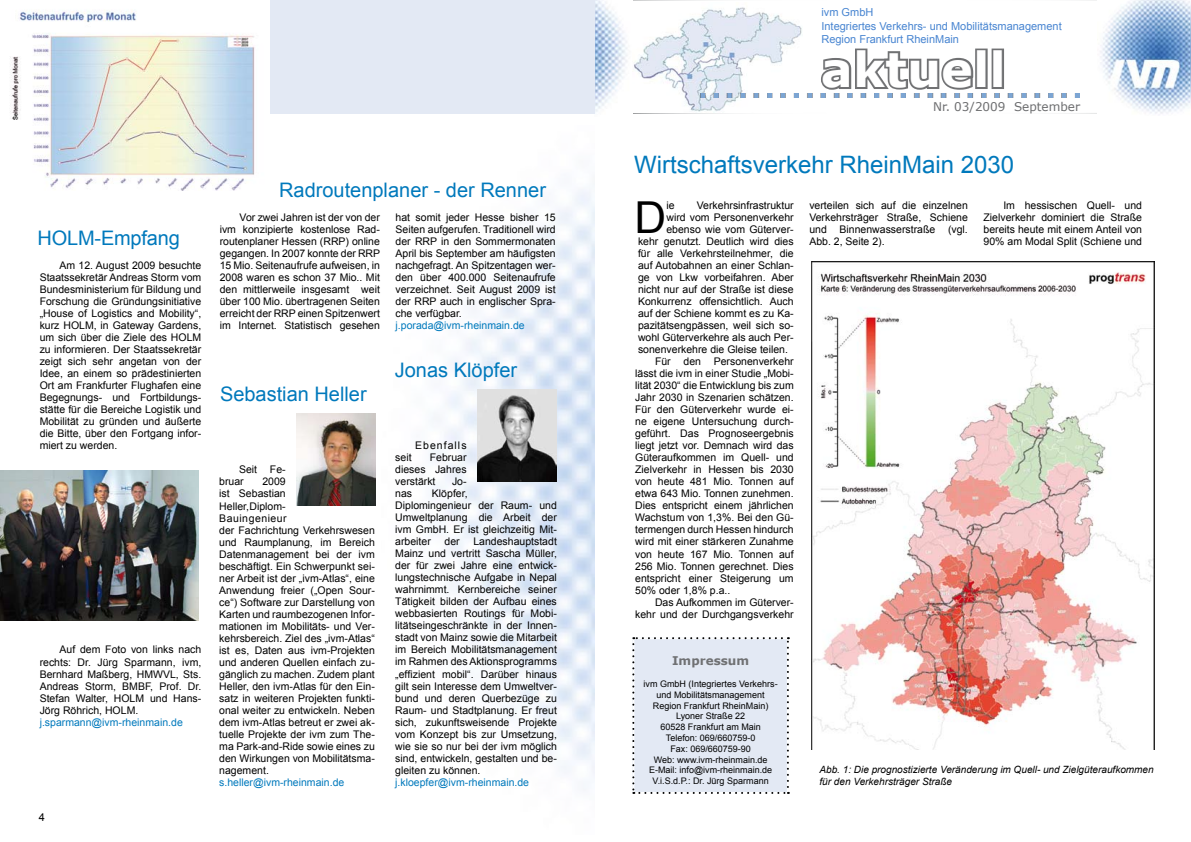
<style>
.page{position:relative;width:1191px;height:842px;background:#fff}
.page>*{position:absolute;margin:0;border:0;box-sizing:border-box;transform-origin:0 0}
.t1{font:700 48px "Verdana";color:#fff}
.t2{font:44px "Arial";color:#000}
.t3{font:24px "Arial";color:#0079bc}
.t4{font:20px "Arial";color:#0079bc}
.t5{font:12px "Verdana";color:#6d6e70}
.t6{font:700 12px "Verdana";color:#707173}
.t7{font:11px/13.2px "Arial";color:#4885d1}
.t8{font:11px "Arial";color:#000}
.t9{font:10.5px/12px "Arial";color:#000;text-align:justify}
.t10{font:10.5px "Arial";color:#0079bc}
.t11{font:10.5px "Arial";letter-spacing:.1em;color:#000}
.t12{font:italic 10px/12px "Arial";color:#000}
.t13{font:9px/10.8px "Arial";color:#000;text-align:center}
</style>
<div class="page">
<svg style="left:633px;top:0;width:464px;height:98px"></svg>
<img style="left:1100px;top:0;width:91px;height:114px">
<img style="left:595px;top:0;width:33px;height:112px">
<svg style="left:818px;top:47px;width:157px;height:46px"></svg>
<div style="left:975px;top:49px;width:12px;height:40px;border:4px solid #707173"></div>
<div style="left:991px;top:49px;width:13px;height:40px;border:4px solid #707173"></div>
<div style="left:632px;top:637px;width:157px;height:157px;background:#e3e9f4"></div>
<div style="left:0;top:0;width:595px;height:113px;background:#e3e9f4"></div>
<img style="left:633px;top:3px;width:169px;height:109px">
<img style="left:430px;top:183px;width:165px;height:607px">
<img style="left:700px;top:94px;width:379px;height:3px">
<img style="left:811px;top:261px;width:343px;height:488px">
<img style="left:0;top:471px;width:199px;height:150px">
<img style="left:477px;top:389px;width:79px;height:93px">
<img style="left:296px;top:413px;width:79px;height:93px">
<img style="left:0;top:0;width:269px;height:190px">
<h3 class="t4" style="left:38px;top:225px;width:144px">HOLM-Empfang</h3>
<p class="t9" style="left:40px;top:260px;width:163px;text-indent:20px">Am 12. August 2009 besuchte Staatssekretär Andreas Storm vom Bundesministerium für Bildung und Forschung die Gründungsinitiative „House of Logistics and Mobility“, kurz HOLM, in Gateway Gardens, um sich über die Ziele des HOLM zu informieren. Der Staatssekretär zeigt sich sehr angetan von der Idee, an einem so prädestinierten Ort am Frankfurter Flughafen eine Begegnungs- und Fortbildungs&shy;stätte für die Bereiche Logistik und Mobilität zu gründen und äußerte die Bitte, über den Fortgang infor&shy;miert zu werden.</p>
<p class="t9" style="left:40px;top:644px;width:163px;text-indent:20px">Auf dem Foto von links nach rechts: Dr. Jürg Sparmann, ivm, Bernhard Maßberg, HMWVL, Sts.<br>Andreas Storm, BMBF, Prof. Dr.<br>Stefan Walter, HOLM und Hans-Jörg Röhrich, HOLM.</p>
<p class="t10" style="left:40px;top:715px;width:145px">j.sparmann@ivm-rheinmain.de</p>
<p class="t8" style="left:39px;top:810px;width:8px">4</p>
<h3 class="t4" style="left:279px;top:177px;width:268px">Radroutenplaner - der Renner</h3>
<p class="t9" style="left:220px;top:212px;width:162px;text-indent:20px">Vor zwei Jahren ist der von der ivm konzipierte kostenlose Rad&shy;routenplaner Hessen (RRP) online gegangen. In 2007 konnte der RRP 15 Mio. Seitenaufrufe aufweisen, in 2008 waren es schon 37 Mio.. Mit den mittlerweile insgesamt weit über 100 Mio. übertragenen Seiten erreicht der RRP einen Spitzenwert im Internet. Statistisch gesehen</p>
<p class="t9" style="left:395px;top:212px;width:162px">hat somit jeder Hesse bisher 15<br>Seiten aufgerufen. Traditionell wird der RRP in den Sommermonaten April bis September am häufigsten nachgefragt. An Spitzentagen wer&shy;den über 400.000 Seitenaufrufe verzeichnet. Seit August 2009 ist der RRP auch in englischer Spra&shy;che verfügbar.</p>
<p class="t10" style="left:395px;top:319px;width:131px">j.porada@ivm-rheinmain.de</p>
<h3 class="t4" style="left:220px;top:381px;width:148px">Sebastian Heller</h3>
<p class="t9" style="left:219px;top:464px;width:68px;text-indent:20px">Seit Fe&shy;bruar</p>
<p class="t9" style="left:219px;top:476px;width:157px;text-align:left;text-indent:43px">2009<br>ist Sebastian<br>Heller, Diplom-<br>Bauingenieur<br>der Fachrichtung Verkehrswesen und Raumplanung, im Bereich<br>Datenmanagement bei der ivm beschäftigt. Ein Schwerpunkt sei&shy;ner Arbeit ist der „ivm-Atlas“, eine<br>Anwendung freier („Open Sour&shy;ce“) Software zur Darstellung von<br>Karten und raumbezogenen Infor&shy;mationen im Mobilitäts- und Ver&shy;kehrsbereich. Ziel des „ivm-Atlas“ ist es, Daten aus ivm-Projekten und anderen Quellen einfach zu&shy;gänglich zu machen. Zudem plant<br>Heller, den ivm-Atlas für den Ein&shy;satz in weiteren Projekten funkti&shy;onal weiter zu entwickeln. Neben dem ivm-Atlas betreut er zwei ak&shy;tuelle Projekte der ivm zum The&shy;ma Park-and-Ride sowie eines zu den Wirkungen von Mobilitätsma&shy;nagement.</p>
<p class="t10" style="left:219px;top:775px;width:127px">s.heller@ivm-rheinmain.de</p>
<h3 class="t4" style="left:395px;top:357px;width:124px">Jonas Klöpfer</h3>
<p class="t11" style="left:415px;top:439px;width:53px">Ebenfalls</p>
<p class="t9" style="left:395px;top:452px;width:73px;text-indent:35px">Februar dieses Jahres verstärkt</p>
<p class="t9" style="left:395px;top:452px;width:18px">seit</p>
<p class="t9" style="left:452px;top:476px;width:16px">Jo-</p>
<p class="t9" style="left:395px;top:488px;width:163px;text-align:left;text-indent:37px">Klöpfer,<br>Diplomingenieur der Raum- und<br>Umweltplanung die Arbeit der ivm GmbH. Er ist gleichzeitig Mit&shy;arbeiter</p>
<p class="t9" style="left:395px;top:488px;width:18px">nas</p>
<p class="t9" style="left:395px;top:536px;width:163px;text-indent:78px">Landeshauptstadt Mainz und vertritt Sascha Müller, der für zwei Jahre eine entwick&shy;lungstechnische Aufgabe in Nepal wahrnimmt. Kernbereiche seiner Tätigkeit bilden der Aufbau eines webbasierten Routings für Mobi&shy;litätseingeschränkte in der Innen&shy;stadt von Mainz sowie die Mitarbeit im Bereich Mobilitätsmanagement im Rahmen des Aktionsprogramms „effizient mobil“. Darüber hinaus gilt sein Interesse dem Umweltver&shy;bund und deren Querbezüge zu Raum- und Stadtplanung. Er freut sich, zukunftsweisende Projekte vom Konzept bis zur Umsetzung, wie sie so nur bei der ivm möglich sind, entwickeln, gestalten und be&shy;gleiten zu können.</p>
<p class="t10" style="left:395px;top:775px;width:135px">j.kloepfer@ivm-rheinmain.de</p>
<p class="t9" style="left:444px;top:536px;width:17px">der</p>
<p class="t7" style="left:821px;top:6px;width:242px">ivm GmbH<br>Integriertes Verkehrs- und Mobilitätsmanagement<br>Region Frankfurt RheinMain</p>
<h1 class="t1" style="left:821px;top:39px;width:187px">aktuell</h1>
<p class="t5" style="left:933px;top:99px;width:148px">Nr. 03/2009 September</p>
<h3 class="t3" style="left:634px;top:149px;width:382px">Wirtschaftsverkehr RheinMain 2030</h3>
<h2 class="t2" style="left:634px;top:189px;width:33px">D</h2>
<p class="t9" style="left:666px;top:200px;width:10px">ie</p>
<p class="t9" style="left:697px;top:200px;width:98px">Verkehrsinfrastruktur</p>
<p class="t9" style="left:809px;top:200px;width:160px">verteilen sich auf die einzelnen Verkehrsträger Straße, Schiene und Binnenwasserstraße (vgl.<br>Abb. 2, Seite 2).</p>
<p class="t9" style="left:983px;top:200px;width:160px;text-indent:20px">Im hessischen Quell- und Zielverkehr dominiert die Straße bereits heute mit einem Anteil von 90% am Modal Split (Schiene und</p>
<p class="t9" style="left:666px;top:212px;width:129px">wird vom Personenverkehr</p>
<p class="t9" style="left:666px;top:224px;width:129px">ebenso wie vom Güterver-</p>
<p class="t9" style="left:638px;top:236px;width:157px">kehr genutzt. Deutlich wird dies</p>
<p class="t9" style="left:638px;top:248px;width:157px">für alle Verkehrsteilnehmer, die</p>
<p class="t9" style="left:638px;top:260px;width:157px">auf Autobahnen an einer Schlan-</p>
<p class="t9" style="left:638px;top:272px;width:157px">ge von Lkw vorbeifahren. Aber</p>
<p class="t9" style="left:638px;top:284px;width:157px">nicht nur auf der Straße ist diese</p>
<p class="t9" style="left:638px;top:296px;width:157px">Konkurrenz offensichtlich. Auch</p>
<p class="t9" style="left:638px;top:308px;width:157px">auf der Schiene kommt es zu Ka-</p>
<p class="t9" style="left:638px;top:320px;width:157px">pazitätsengpässen, weil sich so-</p>
<p class="t9" style="left:638px;top:332px;width:157px">wohl Güterverkehre als auch Per-</p>
<p class="t9" style="left:638px;top:344px;width:151px">sonenverkehre die Gleise teilen.</p>
<p class="t9" style="left:655px;top:356px;width:140px">Für den Personenverkehr</p>
<p class="t9" style="left:635px;top:368px;width:160px">lässt die ivm in einer Studie „Mobi-</p>
<p class="t9" style="left:635px;top:380px;width:160px">lität 2030“ die Entwicklung bis zum</p>
<p class="t9" style="left:635px;top:392px;width:160px">Jahr 2030 in Szenarien schätzen.</p>
<p class="t9" style="left:635px;top:404px;width:160px">Für den Güterverkehr wurde ei-</p>
<p class="t9" style="left:635px;top:416px;width:160px">ne eigene Untersuchung durch-</p>
<p class="t9" style="left:635px;top:428px;width:160px">geführt. Das Prognoseergebnis</p>
<p class="t9" style="left:635px;top:440px;width:160px">liegt jetzt vor. Demnach wird das</p>
<p class="t9" style="left:635px;top:452px;width:160px">Güteraufkommen im Quell- und</p>
<p class="t9" style="left:635px;top:464px;width:160px">Zielverkehr in Hessen bis 2030</p>
<p class="t9" style="left:635px;top:476px;width:160px">von heute 481 Mio. Tonnen auf</p>
<p class="t9" style="left:635px;top:488px;width:160px">etwa 643 Mio. Tonnen zunehmen.</p>
<p class="t9" style="left:635px;top:500px;width:160px">Dies entspricht einem jährlichen</p>
<p class="t9" style="left:635px;top:512px;width:160px">Wachstum von 1,3%. Bei den Gü-</p>
<p class="t9" style="left:635px;top:524px;width:160px">termengen durch Hessen hindurch</p>
<p class="t9" style="left:635px;top:536px;width:160px">wird mit einer stärkeren Zunahme</p>
<p class="t9" style="left:635px;top:548px;width:160px">von heute 167 Mio. Tonnen auf</p>
<p class="t9" style="left:635px;top:560px;width:160px">256 Mio. Tonnen gerechnet. Dies</p>
<p class="t9" style="left:635px;top:572px;width:160px">entspricht einer Steigerung um</p>
<p class="t9" style="left:635px;top:584px;width:97px">50% oder 1,8% p.a..</p>
<p class="t9" style="left:655px;top:596px;width:140px">Das Aufkommen im Güterver-</p>
<p class="t9" style="left:635px;top:608px;width:160px">kehr und der Durchgangsverkehr</p>
<p class="t6" style="left:672px;top:653px;width:79px">Impressum</p>
<p class="t13" style="left:643px;top:679px;width:136px">ivm GmbH (Integriertes Verkehrs&shy;und Mobilitätsmanagement<br>Region Frankfurt RheinMain)<br>Lyoner Straße 22<br>60528 Frankfurt am Main<br>Telefon: 069/660759-0<br>Fax: 069/660759-90<br>Web: www.ivm-rheinmain.de<br>E-Mail: info@ivm-rheinmain.de<br>V.i.S.d.P.: Dr. Jürg Sparmann</p>
<p class="t12" style="left:819px;top:764px;width:336px">Abb. 1: Die prognostizierte Veränderung im Quell- und Zielgüteraufkommen für den Verkehrsträger Straße</p>
</div>
